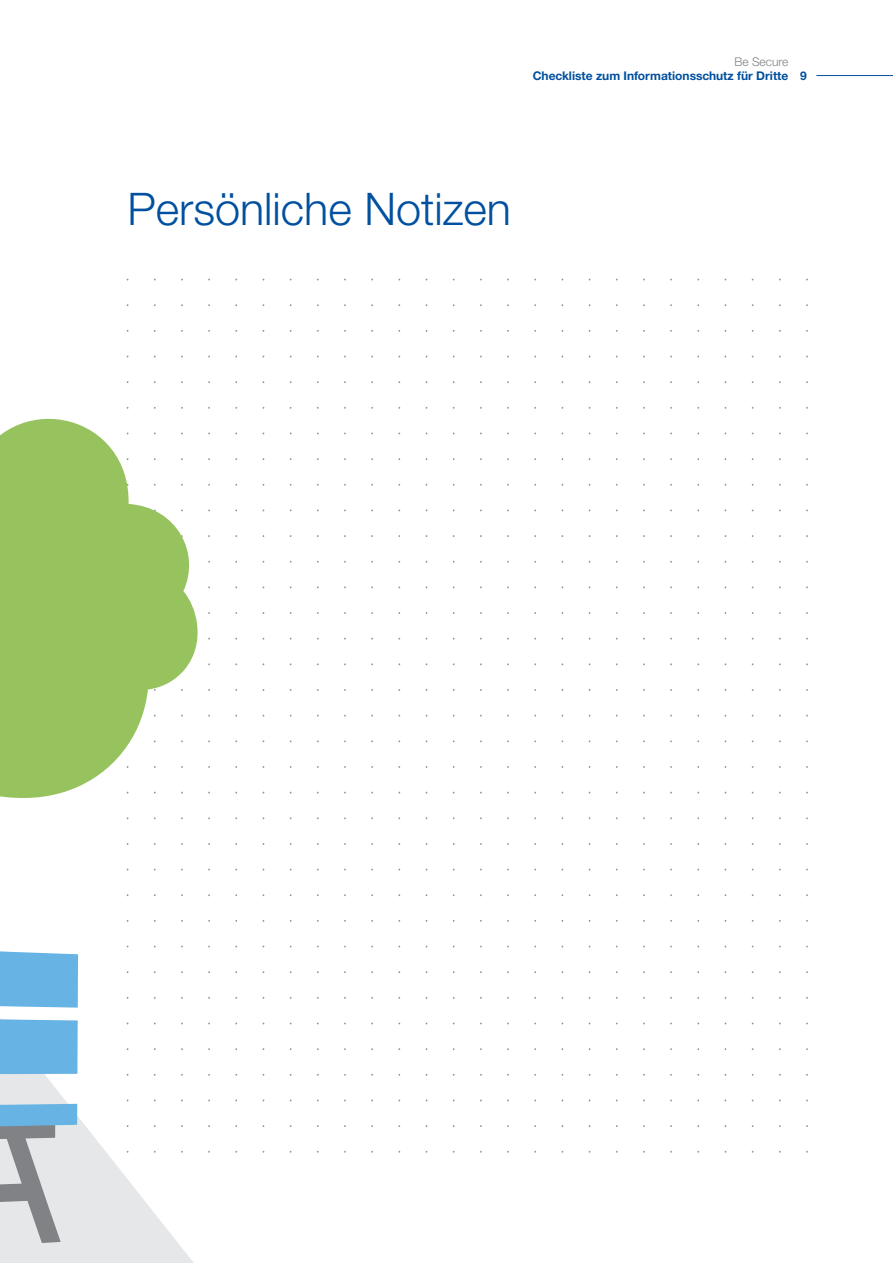
<style>
.page{position:relative;width:893px;height:1263px;background:#fff}
.page>*{position:absolute;margin:0;border:0;box-sizing:border-box;transform-origin:0 0}
.t1{font:300 45px "Helvetica Neue CE";color:#01509f}
.t2{font:700 12px "Helvetica Neue CE";color:#01509f}
.t3{font:300 12px "Helvetica Neue CE";color:#808285}
</style>
<div class="page">
<svg style="left:127px;top:279px;width:1px;height:720px"></svg>
<svg style="left:262px;top:279px;width:2px;height:874px"></svg>
<svg style="left:154px;top:279px;width:2px;height:720px"></svg>
<svg style="left:181px;top:279px;width:2px;height:720px"></svg>
<svg style="left:208px;top:279px;width:2px;height:874px"></svg>
<svg style="left:235px;top:279px;width:2px;height:874px"></svg>
<svg style="left:0;top:1022px;width:194px;height:241px"></svg>
<svg style="left:0;top:388px;width:198px;height:467px;fill:#97c35f"></svg>
<svg style="left:0;top:951px;width:78px;height:124px;background:#7abce6"></svg>
<svg style="left:0;top:1104px;width:77px;height:139px;background:#b5c1cb"></svg>
<hr style="left:816px;top:75px;width:77px;height:1px;background:#01509f">
<svg style="left:534px;top:279px;width:2px;height:874px"></svg>
<svg style="left:670px;top:279px;width:2px;height:874px"></svg>
<svg style="left:398px;top:279px;width:2px;height:874px"></svg>
<svg style="left:806px;top:279px;width:2px;height:874px"></svg>
<svg style="left:561px;top:279px;width:2px;height:874px"></svg>
<svg style="left:290px;top:279px;width:2px;height:874px"></svg>
<svg style="left:697px;top:279px;width:2px;height:874px"></svg>
<svg style="left:426px;top:279px;width:1px;height:874px"></svg>
<svg style="left:589px;top:279px;width:1px;height:874px"></svg>
<svg style="left:317px;top:279px;width:2px;height:874px"></svg>
<svg style="left:724px;top:279px;width:2px;height:874px"></svg>
<svg style="left:453px;top:279px;width:2px;height:874px"></svg>
<svg style="left:344px;top:279px;width:2px;height:874px"></svg>
<svg style="left:752px;top:279px;width:2px;height:874px"></svg>
<svg style="left:480px;top:279px;width:2px;height:874px"></svg>
<svg style="left:616px;top:279px;width:29px;height:874px"></svg>
<svg style="left:371px;top:279px;width:2px;height:874px"></svg>
<svg style="left:779px;top:279px;width:2px;height:874px"></svg>
<svg style="left:507px;top:279px;width:2px;height:874px"></svg>
<p class="t3" style="left:734px;top:54px;width:55px">Be Secure</p>
<p class="t2" style="left:533px;top:68px;width:276px">Checkliste zum Informationsschutz für Dritte 9</p>
<h1 class="t1" style="left:128px;top:182px;width:385px">Persönliche Notizen</h1>
</div>
